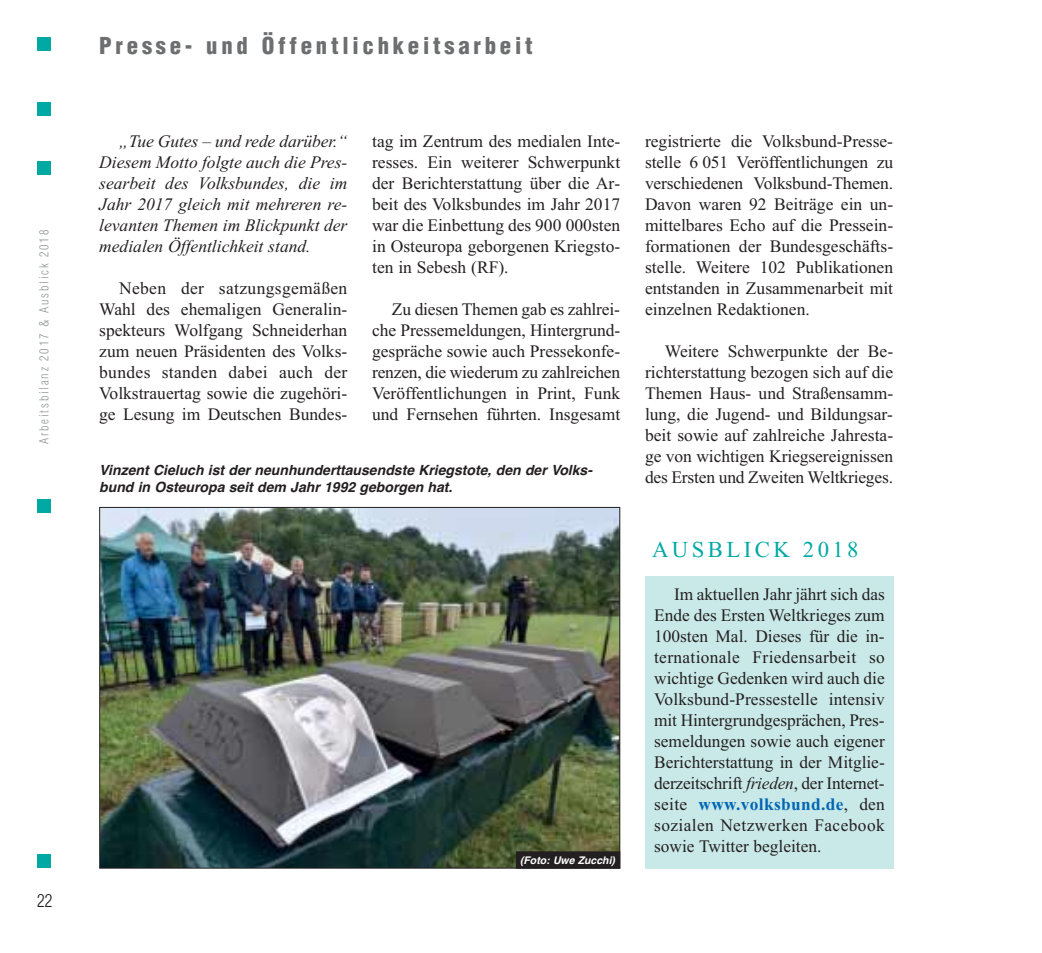
<style>
.page{position:relative;width:1042px;height:953px;background:#fff}
.page>*{position:absolute;margin:0;border:0;box-sizing:border-box;transform-origin:0 0}
.t1{font:900 condensed 22.75px "Helvetica";letter-spacing:.165em;color:#6d6e70}
.t2{font:22.75px "Times";letter-spacing:.15em;color:#00a9a4}
.t3{font:17.5px/21px "Times";color:#231f20;text-align:justify}
.t4{font:italic 17.5px/21px "Times New Roman";color:#231f20;text-align:justify}
.t5{font:17.5px/21px "Times";letter-spacing:.025em;color:#231f20}
.t6{font:700 17.5px "Times New Roman";letter-spacing:.02em;color:#0066b3}
.t7{font:300 condensed 17.5px "Helvetica";color:#231f20}
.t8{font:italic 700 14px/16.8px "Helvetica";color:#231f20}
.t9{font:300 condensed 12.25px "Helvetica";letter-spacing:.145em;color:#939598}
.t10{font:italic 700 10.5px "Helvetica";color:#fff}
.s1{font-family:"Times New Roman";font-style:italic}
.s2{font-family:"Times";font-weight:400;color:#231f20}
</style>
<div class="page">
<div style="left:37px;top:37px;width:14px;height:14px;background:#00a9a4"></div>
<div style="left:37px;top:161px;width:14px;height:14px;background:#00a9a4"></div>
<div style="left:37px;top:499px;width:14px;height:13px;background:#00a9a4"></div>
<div style="left:37px;top:853px;width:14px;height:14px;background:#00a9a4"></div>
<div style="left:37px;top:102px;width:14px;height:13px;background:#00a9a4"></div>
<div style="left:645px;top:575px;width:248px;height:293px;background:#c9e9e8"></div>
<img style="left:101px;top:509px;width:517px;height:357px">
<div style="left:517px;top:852px;width:102px;height:15px;background:#231f20"></div>
<div style="left:516px;top:851px;width:104px;height:17px;border:1px solid #231f20"></div>
<p class="t9" style="left:38px;top:444px;width:216px;rotate:-90deg">Arbeitsbilanz 2017 &amp; Ausblick 2018</p>
<p class="t7" style="left:37px;top:891px;width:17px">22</p>
<h1 class="t1" style="left:99px;top:37px;width:435px">Presse- und Öffentlichkeitsarbeit</h1>
<p class="t4" style="left:99px;top:132px;width:250px;text-indent:20px">„Tue Gutes – und rede darüber.“ Diesem Motto folgte auch die Pres - searbeit des Volksbundes, die im Jahr 2017 gleich mit mehreren re - levanten Themen im Blickpunkt der medialen Öffentlichkeit stand.</p>
<p class="t3" style="left:99px;top:279px;width:250px;text-indent:20px">Neben der satzungsgemäßen Wahl des ehemaligen Ge neral in - spek teurs Wolfgang Schneiderhan zum neuen Präsidenten des Volks - bun des standen dabei auch der Volkstrauertag sowie die zugehöri&shy;ge Lesung im Deutschen Bundes -</p>
<p class="t3" style="left:372px;top:132px;width:250px">tag im Zentrum des medialen In te - res ses. Ein weiterer Schwerpunkt der Berichterstattung über die Ar - beit des Volksbundes im Jahr 2017 war die Einbettung des 900 000sten in Osteuropa geborgenen Kriegs to - ten in Sebesh (RF).</p>
<p class="t3" style="left:372px;top:300px;width:250px;text-indent:20px">Zu diesen Themen gab es zahlrei - che Pressemeldungen, Hinter grund - gespräche sowie auch Presse kon fe - ren zen, die wiederum zu zahl rei chen Veröffentlichungen in Print, Funk und Fernsehen führten. Insgesamt</p>
<p class="t8" style="left:99px;top:463px;width:494px">Vinzent Cieluch ist der neunhunderttausendste Kriegstote, den der Volks - bund in Osteuropa seit dem Jahr 1992 geborgen hat.</p>
<p class="t10" style="left:520px;top:856px;width:97px">(Foto: Uwe Zucchi)</p>
<p class="t3" style="left:645px;top:132px;width:250px">re gistrierte die Volksbund-Presse - stelle 6 051 Veröffentlichungen zu ver schiedenen Volksbund-Themen.<br>Da von waren 92 Beiträge ein un - mittelbares Echo auf die Press e in - for ma tionen der Bundesgeschäfts - stel le. Weitere 102 Publikationen entstanden in Zusammenarbeit mit einzelnen Redaktionen.</p>
<p class="t3" style="left:645px;top:342px;width:250px;text-indent:20px">Weitere Schwerpunkte der Be - richt erstattung bezogen sich auf die Themen Haus- und Straßen samm - lung, die Jugend- und Bildungs ar - beit sowie auf zahlreiche Jahres ta - ge von wichtigen Kriegsereignis sen des Ersten und Zweiten Welt krie ges.</p>
<h1 class="t2" style="left:652px;top:541px;width:208px">AUSBLICK 2018</h1>
<p class="t3" style="left:654px;top:585px;width:232px;text-indent:20px">Im aktuellen Jahr jährt sich das Ende des Ersten Weltkrieges zum 100sten Mal. Dieses für die in - ternationale Friedensarbeit so wichtige Gedenken wird auch die Volksbund-Pressestelle intensiv mit Hintergrund ge sprä chen, Pres - semeldungen sowie auch eigener Berichterstattung in der Mit glie - der zeitschrift <span class="s1">frie den</span>, der In ter net -</p>
<p class="t6" style="left:654px;top:798px;width:232px"><span class="s2">seite</span> www.volksbund.de<span class="s2">, den</span></p>
<p class="t5" style="left:654px;top:816px;width:232px">sozialen Netzwerken Facebook sowie Twitter begleiten.</p>
</div>
